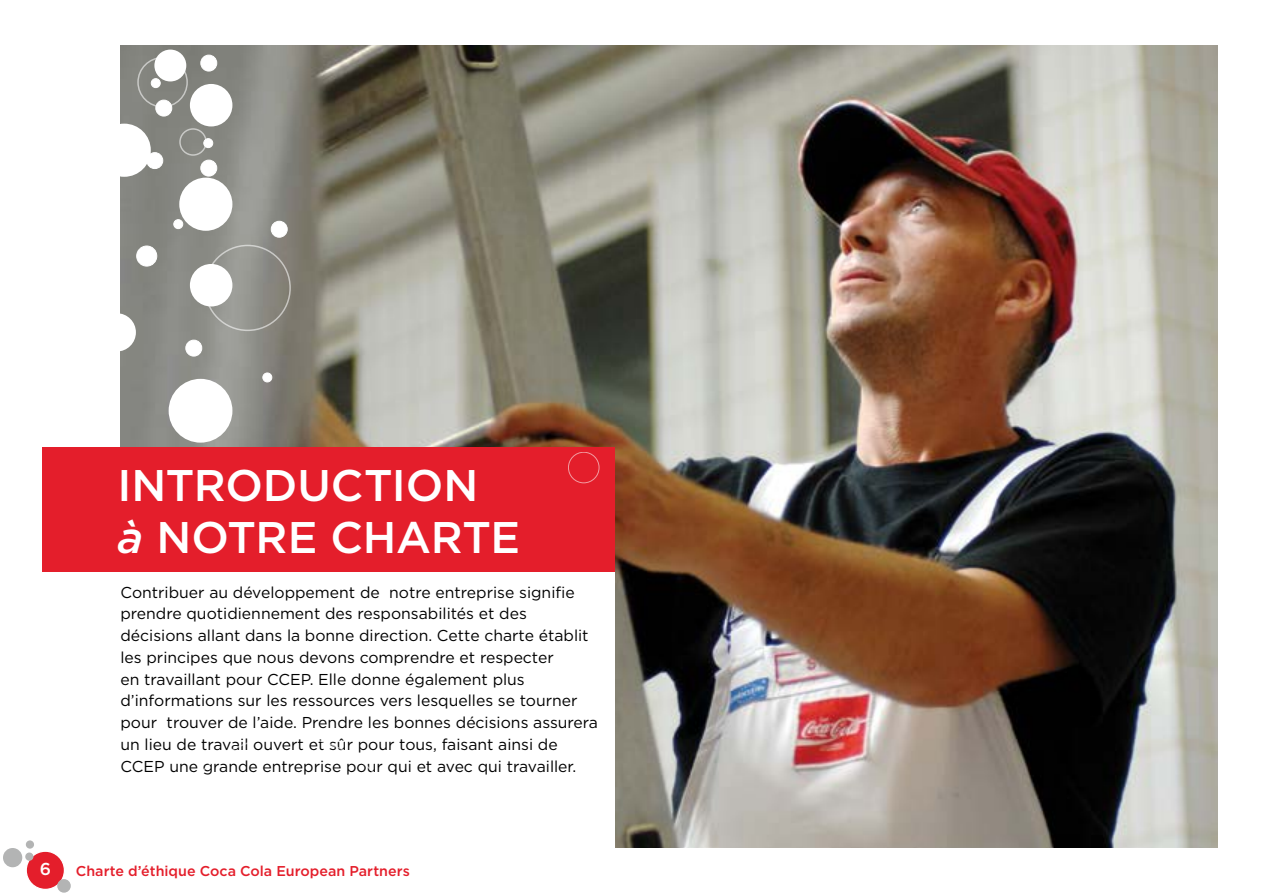
<style>
.page{position:relative;width:1263px;height:893px;background:#fff}
.page>*{position:absolute;margin:0;border:0;box-sizing:border-box;transform-origin:0 0}
.t1{font:500 44.25px/51.8px "Gotham";letter-spacing:-.005em;color:#fff}
.t2{font:500 17.25px "Gotham";color:#fff}
.t3{font:15.75px/21.8px "Gotham";color:#000}
.t4{font:500 14.25px "Gotham";color:#e41e2b}
.s1{font-style:italic}
</style>
<div class="page">
<img style="left:120px;top:45px;width:1097px;height:802px">
<div style="left:42px;top:572px;width:573px;height:286px;background:#fff"></div>
<div style="left:98px;top:124px;width:53px;height:53px;background:#fff;border-radius:50%"></div>
<div style="left:98px;top:313px;width:38px;height:38px;background:#fff;border-radius:50%"></div>
<div style="left:154px;top:50px;width:32px;height:31px;background:#fff;border-radius:50%"></div>
<div style="left:169px;top:379px;width:63px;height:64px;background:#fff;border-radius:50%"></div>
<div style="left:190px;top:84px;width:42px;height:42px;background:#fff;border-radius:50%"></div>
<div style="left:179px;top:178px;width:53px;height:53px;background:#fff;border-radius:50%"></div>
<div style="left:190px;top:264px;width:42px;height:42px;background:#fff;border-radius:50%"></div>
<div style="left:34px;top:69px;width:16px;height:16px;border:1px solid #fff;border-radius:50%"></div>
<div style="left:34px;top:504px;width:16px;height:16px;border:1px solid #fff;border-radius:50%"></div>
<div style="left:34px;top:103px;width:12px;height:12px;border:1px solid #fff;border-radius:50%"></div>
<div style="left:34px;top:538px;width:12px;height:12px;border:1px solid #fff;border-radius:50%"></div>
<div style="left:49px;top:211px;width:9px;height:9px;border:1px solid #fff;border-radius:50%"></div>
<div style="left:49px;top:325px;width:9px;height:9px;border:1px solid #fff;border-radius:50%"></div>
<div style="left:263px;top:373px;width:9px;height:9px;background:#fff;border-radius:50%"></div>
<div style="left:263px;top:373px;width:9px;height:9px;border:1px solid #fff;border-radius:50%"></div>
<div style="left:174px;top:220px;width:9px;height:9px;background:#fff;border-radius:50%"></div>
<div style="left:174px;top:220px;width:9px;height:9px;border:1px solid #fff;border-radius:50%"></div>
<div style="left:39px;top:265px;width:9px;height:9px;border:1px solid #fff;border-radius:50%"></div>
<div style="left:69px;top:295px;width:9px;height:9px;border:1px solid #fff;border-radius:50%"></div>
<div style="left:99px;top:70px;width:9px;height:9px;border:1px solid #fff;border-radius:50%"></div>
<div style="left:204px;top:139px;width:9px;height:9px;background:#fff;border-radius:50%"></div>
<div style="left:204px;top:139px;width:9px;height:9px;border:1px solid #fff;border-radius:50%"></div>
<div style="left:129px;top:829px;width:9px;height:9px;border:1px solid #fff;border-radius:50%"></div>
<div style="left:54px;top:389px;width:9px;height:9px;border:1px solid #fff;border-radius:50%"></div>
<div style="left:151px;top:79px;width:9px;height:9px;background:#fff;border-radius:50%"></div>
<div style="left:151px;top:79px;width:9px;height:9px;border:1px solid #fff;border-radius:50%"></div>
<div style="left:34px;top:127px;width:20px;height:20px;border:1px solid #fff;border-radius:50%"></div>
<div style="left:94px;top:99px;width:16px;height:16px;border:1px solid #fff;border-radius:50%"></div>
<div style="left:64px;top:39px;width:16px;height:16px;border:1px solid #fff;border-radius:50%"></div>
<div style="left:271px;top:221px;width:16px;height:16px;background:#fff;border-radius:50%"></div>
<div style="left:271px;top:221px;width:16px;height:16px;border:1px solid #fff;border-radius:50%"></div>
<div style="left:95px;top:375px;width:20px;height:21px;border:1px solid #fff;border-radius:50%"></div>
<div style="left:97px;top:258px;width:16px;height:16px;border:1px solid #fff;border-radius:50%"></div>
<div style="left:97px;top:693px;width:16px;height:16px;border:1px solid #fff;border-radius:50%"></div>
<div style="left:21px;top:471px;width:16px;height:16px;border:1px solid #fff;border-radius:50%"></div>
<div style="left:156px;top:100px;width:16px;height:16px;background:#fff;border-radius:50%"></div>
<div style="left:156px;top:100px;width:16px;height:16px;border:1px solid #fff;border-radius:50%"></div>
<div style="left:201px;top:55px;width:16px;height:16px;background:#fff;border-radius:50%"></div>
<div style="left:201px;top:55px;width:16px;height:16px;border:1px solid #fff;border-radius:50%"></div>
<div style="left:201px;top:160px;width:16px;height:16px;background:#fff;border-radius:50%"></div>
<div style="left:201px;top:160px;width:16px;height:16px;border:1px solid #fff;border-radius:50%"></div>
<div style="left:96px;top:205px;width:16px;height:16px;border:1px solid #fff;border-radius:50%"></div>
<div style="left:96px;top:640px;width:16px;height:16px;border:1px solid #fff;border-radius:50%"></div>
<div style="left:137px;top:246px;width:20px;height:20px;background:#fff;border-radius:50%"></div>
<div style="left:137px;top:246px;width:20px;height:20px;border:1px solid #fff;border-radius:50%"></div>
<div style="left:186px;top:340px;width:16px;height:16px;background:#fff;border-radius:50%"></div>
<div style="left:186px;top:340px;width:16px;height:16px;border:1px solid #fff;border-radius:50%"></div>
<div style="left:156px;top:835px;width:16px;height:16px;border:1px solid #fff;border-radius:50%"></div>
<div style="left:96px;top:805px;width:20px;height:20px;border:1px solid #fff;border-radius:50%"></div>
<div style="left:147px;top:153px;width:16px;height:16px;background:#fff;border-radius:50%"></div>
<div style="left:147px;top:153px;width:16px;height:16px;border:1px solid #fff;border-radius:50%"></div>
<div style="left:147px;top:588px;width:16px;height:16px;border:1px solid #fff;border-radius:50%"></div>
<div style="left:42px;top:447px;width:573px;height:125px;background:#e41e2b"></div>
<div style="left:204px;top:245px;width:87px;height:86px;border:2px solid #fff;border-radius:50%"></div>
<div style="left:179px;top:128px;width:28px;height:28px;border:2px solid #fff;border-radius:50%"></div>
<div style="left:137px;top:57px;width:51px;height:51px;border:2px solid #fff;border-radius:50%"></div>
<div style="left:568px;top:452px;width:31px;height:31px;border:1px solid #fff;border-radius:50%"></div>
<div style="left:26px;top:840px;width:8px;height:9px;background:#b3b4b4;border-radius:50%"></div>
<div style="left:3px;top:848px;width:19px;height:19px;background:#b3b4b4;border-radius:50%"></div>
<div style="left:26px;top:851px;width:38px;height:38px;background:#e41e2b;border-radius:50%"></div>
<div style="left:26px;top:851px;width:39px;height:39px;border:1px solid #fff;border-radius:50%"></div>
<div style="left:25px;top:852px;width:8px;height:9px;background:#b3b4b4;border-radius:50%"></div>
<div style="left:57px;top:879px;width:14px;height:14px;background:#b3b4b4;border-radius:50%"></div>
<h1 class="t1" style="left:117px;top:459px;width:404px">INTRODUCTION<br><span class="s1">à</span> NOTRE CHARTE</h1>
<p class="t3" style="left:120px;top:581px;width:479px">Contribuer au développement de notre entreprise signifie prendre quotidiennement des responsabilités et des décisions allant dans la bonne direction. Cette charte établit les principes que nous devons comprendre et respecter<br>en travaillant pour CCEP. Elle donne également plus d’informations sur les ressources vers lesquelles se tourner pour trouver de l’aide. Prendre les bonnes décisions assurera un lieu de travail ouvert et sûr pour tous, faisant ainsi de CCEP une grande entreprise pour qui et avec qui travailler.</p>
<p class="t2" style="left:40px;top:858px;width:13px">6</p>
<p class="t4" style="left:76px;top:861px;width:335px">Charte d’éthique Coca Cola European Partners</p>
</div>
